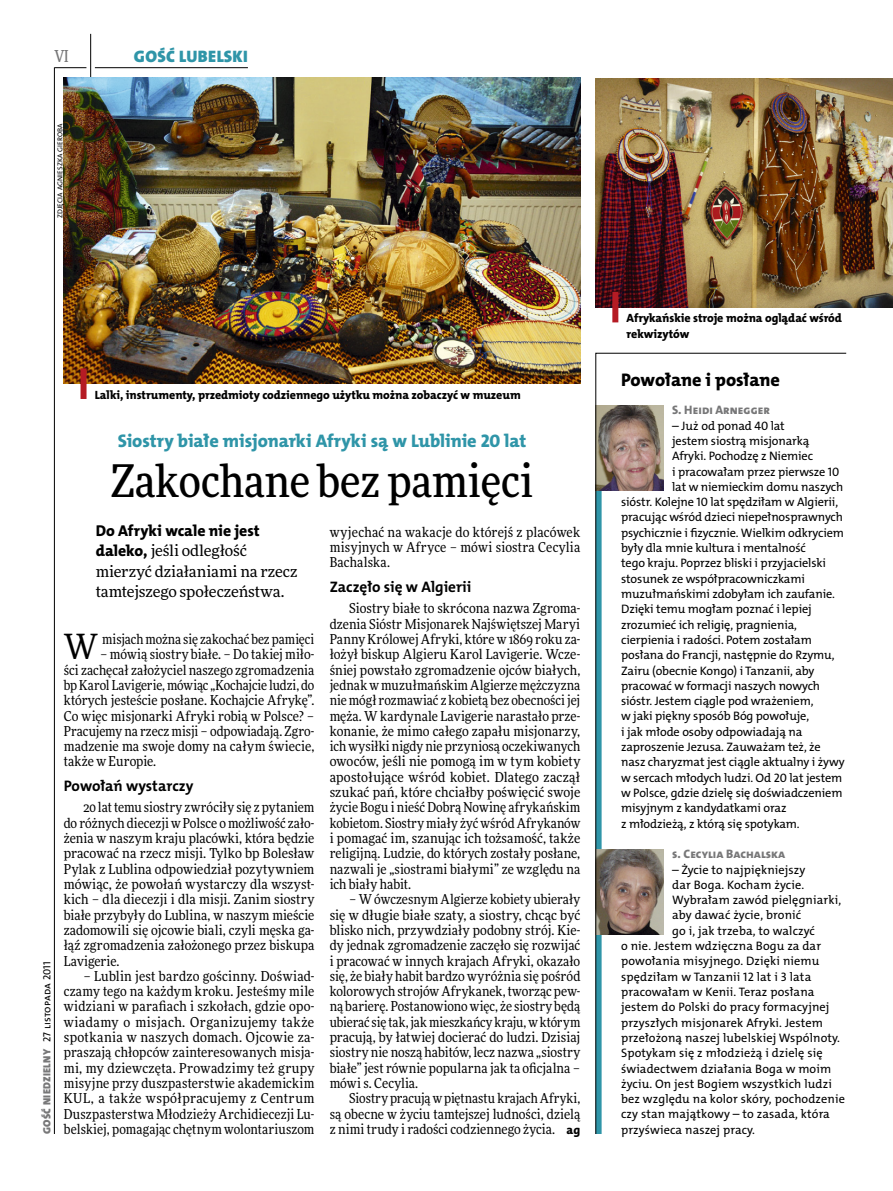
<style>
.page{position:relative;width:893px;height:1191px;background:#fff}
.page>*{position:absolute;margin:0;border:0;box-sizing:border-box;transform-origin:0 0}
.t1{font:500 45px "Freeday Narrow";color:#000}
.t2{font:34.8px "Freeday Narrow News";color:#000}
.t3{font:18.3px "The Mix HP8 Ex Bld";letter-spacing:-.005em;color:#2f95a8}
.t4{font:18.3px "The Mix HP8 Ex Bld";letter-spacing:-.015em;color:#000}
.t5{font:16.65px "The Mix HP9 Blk";letter-spacing:.02em;color:#2f95a8}
.t6{font:500 16.5px "Freeday Narrow";color:#777778;scale:.9 1}
.t7{font:15.75px "The Mix HP8 Ex Bld";color:#000}
.t8{font:15.45px/20.4px "Freeday News";letter-spacing:-.005em;color:#000}
.t9{font:15.3px "The Mix HP7 Bld";letter-spacing:-.015em;color:#000}
.t10{font:13.65px/15.3px "Freeday Narrow News";letter-spacing:.005em;color:#000;text-align:justify}
.t11{font:12.3px "The Mix HP5 Plain";letter-spacing:-.01em;color:#000}
.t12{font:12.3px "The Mix HP5 Plain";letter-spacing:.01em;color:#000}
.t13{font:12.3px "The Mix HP8 Ex Bld";color:#777778}
.t14{font:12px/15.3px "The Mix HP8 Ex Bld";letter-spacing:-.005em;color:#000}
.t15{font:10.5px "The Mix HP5 Plain";color:#000}
.t16{font:7.2px "The Mix HP5 Plain";letter-spacing:.015em;color:#000}
.s1{font-family:"The Mix HP9 Blk";color:#777778}
.s2{font-family:"The Mix HP8 Ex Bld";font-size:15.75px}
.s3{font-family:"The Mix HP8 Ex Bld";font-size:12.3px}
</style>
<div class="page">
<hr style="left:54px;top:67px;width:1px;height:1067px;background:#000">
<hr style="left:90px;top:34px;width:1px;height:43px;background:#000">
<hr style="left:54px;top:67px;width:32px;height:1px;background:#000">
<hr style="left:95px;top:67px;width:153px;height:1px;background:#000">
<svg style="left:595px;top:353px;width:252px;height:781px"></svg>
<img style="left:64px;top:77px;width:516px;height:307px">
<div style="left:81px;top:368px;width:6px;height:31px;background:#b51b24"></div>
<img style="left:596px;top:78px;width:297px;height:229px">
<div style="left:612px;top:292px;width:6px;height:30px;background:#b51b24"></div>
<p class="t6" style="left:54px;top:46px;width:17px">VI</p>
<p class="t16" style="left:55px;top:218px;width:96px;rotate:-90deg">zdjęcia Agnieszka Gieroba</p>
<p class="t5" style="left:134px;top:46px;width:115px">GOŚĆ LUBELSKI</p>
<p class="t14" style="left:95px;top:387px;width:427px">Lalki, instrumenty, przedmioty codziennego użytku można zobaczyć w muzeum</p>
<h3 class="t3" style="left:118px;top:429px;width:410px">Siostry białe misjonarki Afryki są w Lublinie 20 lat</h3>
<h1 class="t1" style="left:111px;top:453px;width:424px">Zakochane bez pamięci</h1>
<p class="t15" style="left:40px;top:1134px;width:174px;rotate:-90deg"><span class="s1">GOŚĆ NIEDZIELNY</span> 27 listopada 2011</p>
<p class="t7" style="left:96px;top:520px;width:166px">Do Afryki wcale nie jest</p>
<p class="t8" style="left:96px;top:540px;width:203px"><span class="s2">daleko,</span> jeśli odległość mierzyć działaniami na rzecz tamtejszego społeczeństwa.</p>
<h2 class="t2" style="left:64px;top:625px;width:36px">W</h2>
<p class="t10" style="left:102px;top:631px;width:214px">misjach można się zakochać bez pamięci</p>
<p class="t10" style="left:64px;top:646px;width:252px;text-indent:36px">– mówią siostry białe. – Do takiej miło&shy;ści zachęcał założyciel naszego zgromadzenia bp Karol Lavigerie, mówiąc „Kochajcie ludzi, do których jesteście posłane. Kochajcie Afrykę”.<br>Co więc misjonarki Afryki robią w Polsce? – Pracujemy na rzecz misji – odpowiadają. Zgro&shy;madzenie ma swoje domy na całym świecie, także w Europie.</p>
<p class="t9" style="left:64px;top:775px;width:131px">Powołań wystarczy</p>
<p class="t10" style="left:64px;top:799px;width:252px;text-indent:20px">20 lat temu siostry zwróciły się z pytaniem do różnych diecezji w Polsce o możliwość zało&shy;żenia w naszym kraju placówki, która będzie pracować na rzecz misji. Tylko bp Bolesław Pylak z Lublina odpowiedział pozytywniem mówiąc, że powołań wystarczy dla wszyst&shy;kich – dla diecezji i dla misji. Zanim siostry białe przybyły do Lublina, w naszym mieście zadomowili się ojcowie biali, czyli męska ga&shy;łąź zgromadzenia założonego przez biskupa Lavigerie.</p>
<p class="t10" style="left:64px;top:968px;width:252px;text-indent:20px">– Lublin jest bardzo gościnny. Doświad&shy;czamy tego na każdym kroku. Jesteśmy mile widziani w parafiach i szkołach, gdzie opo&shy;wiadamy o misjach. Organizujemy także spotkania w naszych domach. Ojcowie za&shy;praszają chłopców zainteresowanych misja&shy;mi, my dziewczęta. Prowadzimy też grupy misyjne przy duszpasterstwie akademickim KUL, a także współpracujemy z Centrum Duszpasterstwa Młodzieży Archidiecezji Lu&shy;belskiej, pomagając chętnym wolontariuszom</p>
<p class="t10" style="left:330px;top:524px;width:252px">wyjechać na wakacje do którejś z placówek misyjnych w Afryce – mówi siostra Cecylia Bachalska.</p>
<p class="t9" style="left:330px;top:576px;width:143px">Zaczęło się w Algierii</p>
<p class="t10" style="left:330px;top:600px;width:252px;text-indent:20px">Siostry białe to skrócona nazwa Zgroma&shy;dzenia Sióstr Misjonarek Najświętszej Maryi Panny Królowej Afryki, które w 1869 roku za&shy;łożył biskup Algieru Karol Lavigerie. Wcze&shy;śniej powstało zgromadzenie ojców białych, jednak w muzułmańskim Algierze mężczyzna nie mógł rozmawiać z kobietą bez obecności jej męża. W kardynale Lavigerie narastało prze&shy;konanie, że mimo całego zapału misjonarzy, ich wysiłki nigdy nie przyniosą oczekiwanych owoców, jeśli nie pomogą im w tym kobiety apostołujące wśród kobiet. Dlatego zaczął szukać pań, które chciałby poświęcić swoje życie Bogu i nieść Dobrą Nowinę afrykańskim kobietom. Siostry miały żyć wśród Afrykanów i pomagać im, szanując ich tożsamość, także religijną. Ludzie, do których zostały posłane, nazwali je „siostrami białymi” ze względu na ich biały habit.</p>
<p class="t10" style="left:330px;top:891px;width:252px;text-indent:20px">– W ówczesnym Algierze kobiety ubierały się w długie białe szaty, a siostry, chcąc być blisko nich, przywdziały podobny strój. Kie&shy;dy jednak zgromadzenie zaczęło się rozwijać i pracować w innych krajach Afryki, okazało się, że biały habit bardzo wyróżnia się pośród kolorowych strojów Afrykanek, tworząc pew&shy;ną barierę. Postanowiono więc, że siostry będą ubierać się tak, jak mieszkańcy kraju, w którym pracują, by łatwiej docierać do ludzi. Dzisiaj siostry nie noszą habitów, lecz nazwa „siostry białe” jest równie popularna jak ta oficjalna – mówi s. Cecylia.</p>
<p class="t10" style="left:330px;top:1090px;width:252px;text-indent:20px">Siostry pracują w piętnastu krajach Afryki, są obecne w życiu tamtejszej ludności, dzielą z nimi trudy i radości codziennego życia. <span class="s3">ag</span></p>
<p class="t14" style="left:627px;top:311px;width:217px">Afrykańskie stroje można oglądać wśród rekwizytów</p>
<h3 class="t4" style="left:621px;top:368px;width:160px">Powołane i posłane</h3>
<p class="t13" style="left:672px;top:402px;width:99px">S. Heidi Arnegger</p>
<p class="t11" style="left:672px;top:417px;width:114px">– Już od ponad 40 lat</p>
<p class="t11" style="left:672px;top:433px;width:139px">jestem siostrą misjonarką</p>
<p class="t11" style="left:672px;top:448px;width:142px">Afryki. Pochodzę z Niemiec</p>
<p class="t11" style="left:672px;top:463px;width:169px">i pracowałam przez pierwsze 10</p>
<p class="t11" style="left:672px;top:479px;width:173px">lat w niemieckim domu naszych</p>
<p class="t11" style="left:621px;top:494px;width:218px">sióstr. Kolejne 10 lat spędziłam w Algierii,</p>
<p class="t11" style="left:621px;top:509px;width:223px">pracując wśród dzieci niepełnosprawnych</p>
<p class="t11" style="left:621px;top:524px;width:224px">psychicznie i fizycznie. Wielkim odkryciem</p>
<p class="t11" style="left:621px;top:540px;width:186px">były dla mnie kultura i mentalność</p>
<p class="t11" style="left:621px;top:555px;width:206px">tego kraju. Poprzez bliski i przyjacielski</p>
<p class="t11" style="left:621px;top:570px;width:185px">stosunek ze współpracowniczkami</p>
<p class="t11" style="left:621px;top:586px;width:215px">muzułmańskimi zdobyłam ich zaufanie.</p>
<p class="t11" style="left:621px;top:601px;width:192px">Dzięki temu mogłam poznać i lepiej</p>
<p class="t11" style="left:621px;top:616px;width:177px">zrozumieć ich religię, pragnienia,</p>
<p class="t11" style="left:621px;top:632px;width:192px">cierpienia i radości. Potem zostałam</p>
<p class="t11" style="left:621px;top:647px;width:215px">posłana do Francji, następnie do Rzymu,</p>
<p class="t11" style="left:621px;top:662px;width:195px">Zairu (obecnie Kongo) i Tanzanii, aby</p>
<p class="t11" style="left:621px;top:678px;width:200px">pracować w formacji naszych nowych</p>
<p class="t11" style="left:621px;top:693px;width:194px">sióstr. Jestem ciągle pod wrażeniem,</p>
<p class="t11" style="left:621px;top:708px;width:190px">w jaki piękny sposób Bóg powołuje,</p>
<p class="t11" style="left:621px;top:723px;width:183px">i jak młode osoby odpowiadają na</p>
<p class="t11" style="left:621px;top:739px;width:201px">zaproszenie Jezusa. Zauważam też, że</p>
<p class="t11" style="left:621px;top:754px;width:225px">nasz charyzmat jest ciągle aktualny i żywy</p>
<p class="t11" style="left:621px;top:769px;width:223px">w sercach młodych ludzi. Od 20 lat jestem</p>
<p class="t11" style="left:621px;top:785px;width:223px">w Polsce, gdzie dzielę się doświadczeniem</p>
<p class="t11" style="left:621px;top:800px;width:167px">misyjnym z kandydatkami oraz</p>
<p class="t11" style="left:621px;top:815px;width:180px">z młodzieżą, z którą się spotykam.</p>
<p class="t13" style="left:672px;top:846px;width:114px">s. Cecylia Bachalska</p>
<p class="t12" style="left:672px;top:861px;width:135px">– Życie to najpiękniejszy</p>
<p class="t12" style="left:672px;top:876px;width:134px">dar Boga. Kocham życie.</p>
<p class="t12" style="left:672px;top:892px;width:170px">Wybrałam zawód pielęgniarki,</p>
<p class="t12" style="left:672px;top:907px;width:131px">aby dawać życie, bronić</p>
<p class="t12" style="left:672px;top:922px;width:144px">go i, jak trzeba, to walczyć</p>
<p class="t12" style="left:621px;top:938px;width:201px">o nie. Jestem wdzięczna Bogu za dar</p>
<p class="t12" style="left:621px;top:953px;width:200px">powołania misyjnego. Dzięki niemu</p>
<p class="t12" style="left:621px;top:968px;width:192px">spędziłam w Tanzanii 12 lat i 3 lata</p>
<p class="t12" style="left:621px;top:984px;width:195px">pracowałam w Kenii. Teraz posłana</p>
<p class="t12" style="left:621px;top:999px;width:210px">jestem do Polski do pracy formacyjnej</p>
<p class="t12" style="left:621px;top:1014px;width:203px">przyszłych misjonarek Afryki. Jestem</p>
<p class="t12" style="left:621px;top:1029px;width:220px">przełożoną naszej lubelskiej Wspólnoty.</p>
<p class="t12" style="left:621px;top:1045px;width:203px">Spotykam się z młodzieżą i dzielę się</p>
<p class="t12" style="left:621px;top:1060px;width:212px">świadectwem działania Boga w moim</p>
<p class="t12" style="left:621px;top:1075px;width:212px">życiu. On jest Bogiem wszystkich ludzi</p>
<p class="t12" style="left:621px;top:1091px;width:225px">bez względu na kolor skóry, pochodzenie</p>
<p class="t12" style="left:621px;top:1106px;width:210px">czy stan majątkowy – to zasada, która</p>
<p class="t12" style="left:621px;top:1121px;width:135px">przyświeca naszej pracy.</p>
</div>
